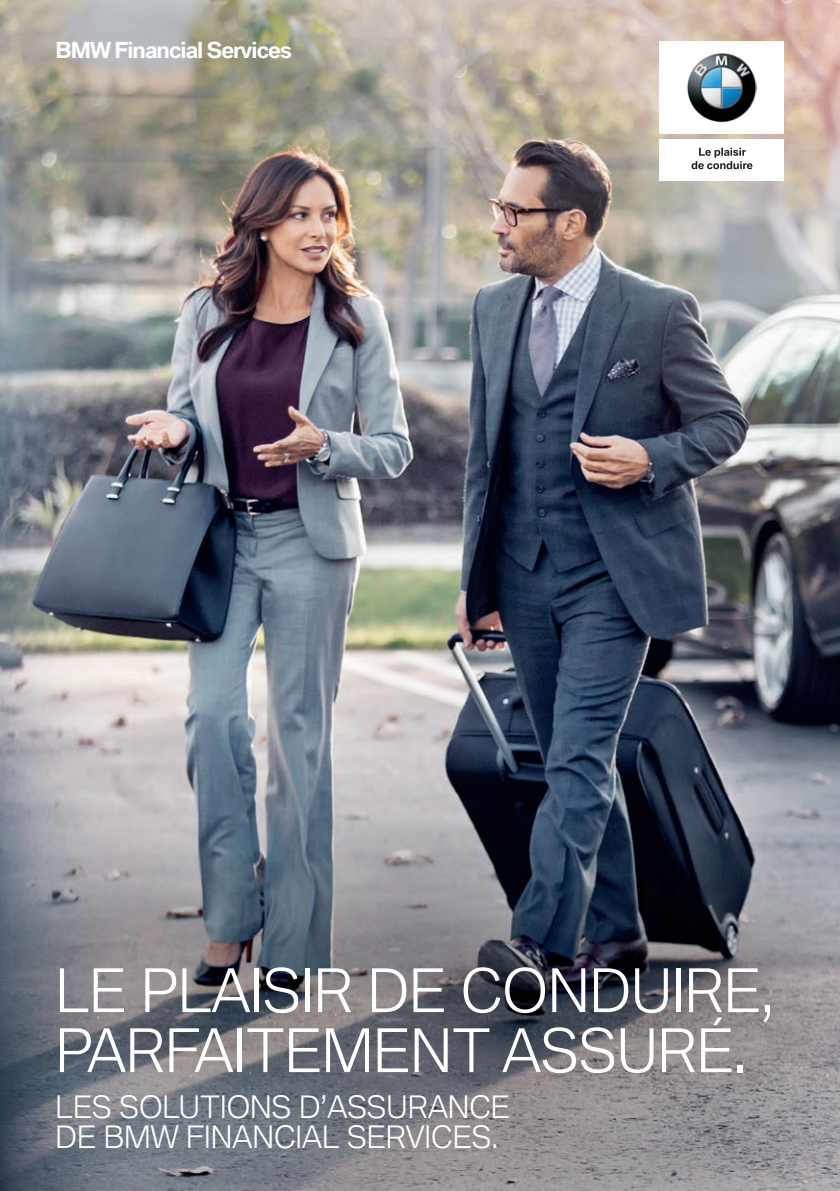
<style>
.page{position:relative;width:840px;height:1191px;background:#fff}
.page>*{position:absolute;margin:0;border:0;box-sizing:border-box;transform-origin:0 0}
.t1{font:300 58px/60px "BMW Type Global Pro";color:#fff}
.t2{font:300 30px/30px "BMW Type Global Pro";color:#fff}
.t3{font:700 21.4px "BMW Group";letter-spacing:-.045em;color:#fff}
</style>
<div class="page">
<img style="left:0;top:0;width:839px;height:1191px">
<div style="left:659px;top:42px;width:124px;height:92px;background:#fff"></div>
<div style="left:659px;top:139px;width:124px;height:41px;background:#fff"></div>
<img style="left:687px;top:53px;width:69px;height:70px">
<svg style="left:691px;top:148px;width:61px;height:21px"></svg>
<p class="t3" style="left:56px;top:38px;width:238px">BMW Financial Services</p>
<h1 class="t1" style="left:56px;top:964px;width:719px">LE PLAISIR DE CONDUIRE,<br>PARFAITEMENT ASSURÉ.</h1>
<p class="t2" style="left:56px;top:1094px;width:455px">LES SOLUTIONS D’ASSURANCE<br>DE BMW FINANCIAL SERVICES.</p>
</div>
